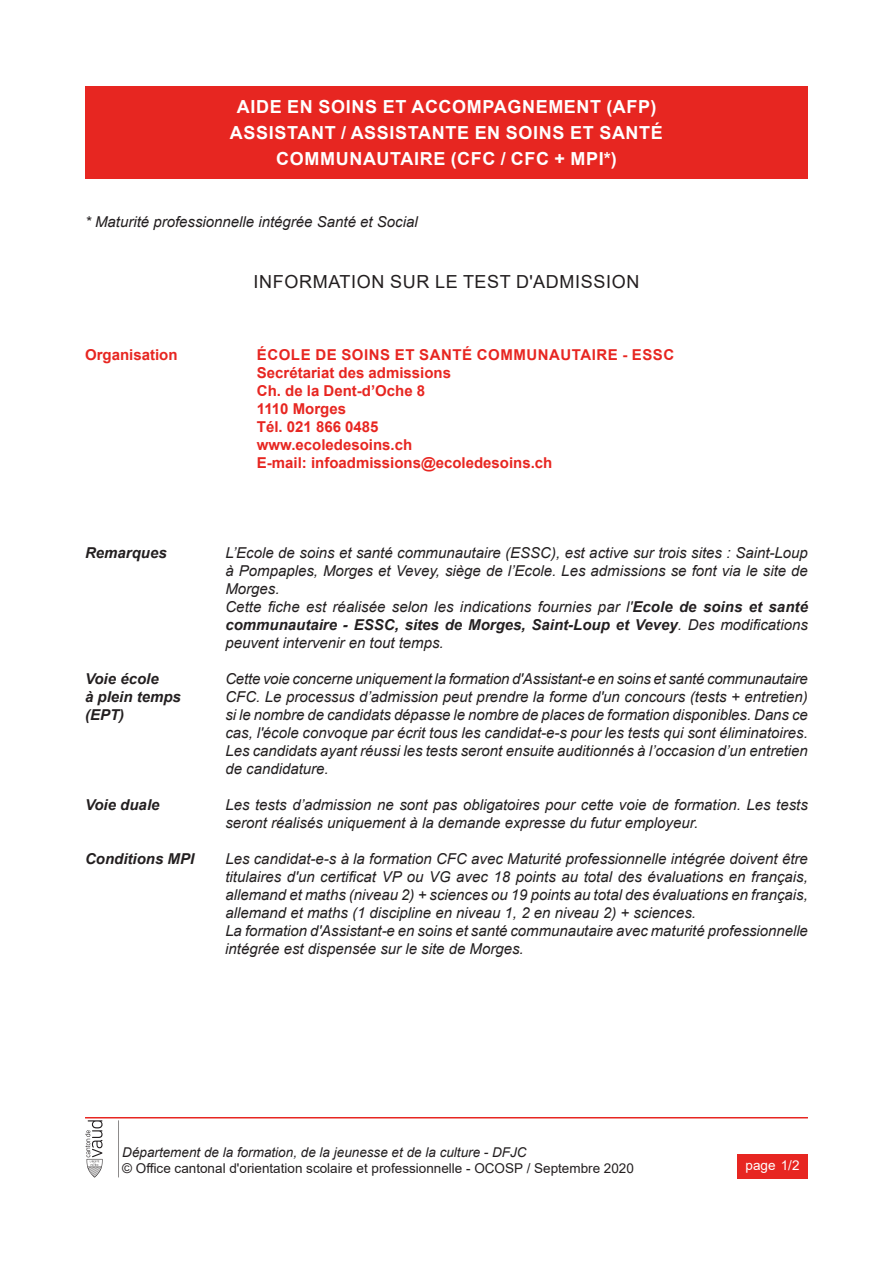
<style>
.page{position:relative;width:893px;height:1263px;background:#fff}
.page>*{position:absolute;margin:0;border:0;box-sizing:border-box;transform-origin:0 0}
.t1{font:700 18px/25.8px "Arial";letter-spacing:.035em;color:#fff;text-align:center}
.t2{font:18px "Arial";letter-spacing:.035em;color:#231f20}
.t3{font:italic 15px/18px "Arial";color:#231f20}
.t4{font:700 15px/18px "Arial";color:#e72621}
.t5{font:italic 700 15px "Arial";color:#231f20}
.t6{font:13.5px "Arial";color:#231f20}
.t7{font:italic 13.5px "Arial";color:#231f20}
.t8{font:13.5px "Arial";color:#fff}
.s1{font-weight:700}
</style>
<div class="page">
<div style="left:737px;top:1154px;width:71px;height:25px;background:#e72621"></div>
<hr style="left:85px;top:1117px;width:723px;height:1px;background:#e72621">
<svg style="left:85px;top:1120px;width:18px;height:57px"></svg>
<svg style="left:118px;top:1120px;width:1px;height:57px"></svg>
<div style="left:85px;top:86px;width:723px;height:93px;background:#e72621"></div>
<p class="t1" style="left:230px;top:94px;width:434px">AIDE EN SOINS ET ACCOMPAGNEMENT (AFP)<br>ASSISTANT / ASSISTANTE EN SOINS ET SANTÉ<br>COMMUNAUTAIRE (CFC / CFC + MPI*)</p>
<p class="t3" style="left:85px;top:213px;width:334px">* Maturité professionnelle intégrée Santé et Social</p>
<p class="t2" style="left:254px;top:269px;width:387px">INFORMATION SUR LE TEST D'ADMISSION</p>
<p class="t4" style="left:85px;top:346px;width:94px">Organisation</p>
<p class="t4" style="left:257px;top:346px;width:419px">ÉCOLE DE SOINS ET SANTÉ COMMUNAUTAIRE - ESSC<br>Secrétariat des admissions<br>Ch. de la Dent-d’Oche 8<br>1110 Morges<br>Tél. 021 866 0485<br>www.ecoledesoins.ch<br>E-mail: infoadmissions@ecoledesoins.ch</p>
<p class="t5" style="left:85px;top:543px;width:83px">Remarques</p>
<p class="t3" style="left:225px;top:544px;width:584px">L’Ecole de soins et santé communautaire (ESSC), est active sur trois sites : Saint-Loup à Pompaples, Morges et Vevey, siège de l’Ecole. Les admissions se font via le site de Morges.<br>Cette fiche est réalisée selon les indications fournies par l'<span class="s1">Ecole de soins et santé communautaire - ESSC, sites de Morges, Saint-Loup et Vevey</span>. Des modifications peuvent intervenir en tout temps.</p>
<p class="t5" style="left:85px;top:669px;width:75px">Voie école</p>
<p class="t3" style="left:225px;top:670px;width:584px">Cette voie concerne uniquement la formation d'Assistant-e en soins et santé communautaire</p>
<p class="t5" style="left:85px;top:687px;width:97px">à plein temps</p>
<p class="t3" style="left:225px;top:688px;width:584px">CFC. Le processus d’admission peut prendre la forme d'un concours (tests + entretien)</p>
<p class="t5" style="left:85px;top:705px;width:41px">(EPT)</p>
<p class="t3" style="left:225px;top:706px;width:584px;text-align:justify">si le nombre de candidats dépasse le nombre de places de formation disponibles. Dans ce cas, l'école convoque par écrit tous les candidat-e-s pour les tests qui sont éliminatoires.<br>Les candidats ayant réussi les tests seront ensuite auditionnés à l’occasion d’un entretien de candidature.</p>
<p class="t5" style="left:85px;top:795px;width:76px">Voie duale</p>
<p class="t3" style="left:225px;top:796px;width:584px">Les tests d’admission ne sont pas obligatoires pour cette voie de formation. Les tests seront réalisés uniquement à la demande expresse du futur employeur.</p>
<p class="t5" style="left:85px;top:849px;width:111px">Conditions MPI</p>
<p class="t3" style="left:225px;top:850px;width:584px">Les candidat-e-s à la formation CFC avec Maturité professionnelle intégrée doivent être titulaires d'un certificat VP ou VG avec 18 points au total des évaluations en français, allemand et maths (niveau 2) + sciences ou 19 points au total des évaluations en français, allemand et maths (1 discipline en niveau 1, 2 en niveau 2) + sciences.<br>La formation d'Assistant-e en soins et santé communautaire avec maturité professionnelle intégrée est dispensée sur le site de Morges.</p>
<p class="t7" style="left:122px;top:1143px;width:406px">Département de la formation, de la jeunesse et de la culture - DFJC</p>
<p class="t6" style="left:122px;top:1159px;width:513px">© Office cantonal d'orientation scolaire et professionnelle - OCOSP / Septembre 2020</p>
<p class="t8" style="left:746px;top:1156px;width:55px">page 1/2</p>
</div>
